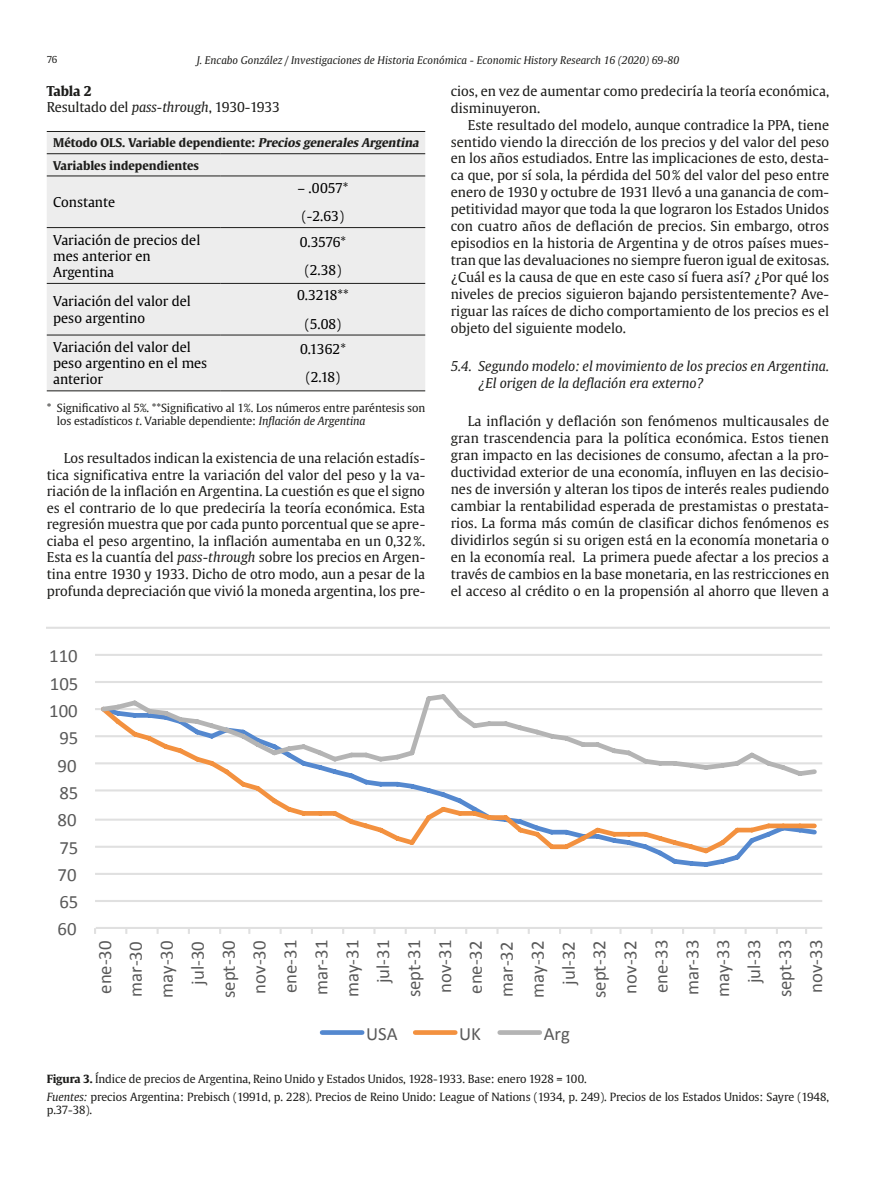
<style>
.page{position:relative;width:893px;height:1191px;background:#fff}
.page>*{position:absolute;margin:0;border:0;box-sizing:border-box;transform-origin:0 0}
.t1{font:18.75px/30.9px "Calibri";color:#595959;text-align:right}
.Texto_general{font:13.5px/17px "Gulliver";color:#1d1d1b;text-align:justify}
.Primera_columma_tabl{font:13.5px/16.2px "Gulliver";color:#000}
.Titular_2{font:italic 13.5px/17px "Gulliver";color:#1d1d1b}
.Interior_tabla_centr{font:13.5px "Gulliver";letter-spacing:-.01em;color:#000}
.Titulo_tabla{font:13.5px "Gulliver";letter-spacing:-.01em;color:#1d1d1b}
.Titulo_tabla-2{font:700 13.5px "Gulliver";letter-spacing:-.01em;color:#1d1d1b}
.Cabecera_tabla{font:700 12px "Gulliver";color:#1d1d1b}
.Pie_imagen{font:11.25px/13.5px "Gulliver";letter-spacing:-.01em;color:#1d1d1b}
.t2{font:italic 10.5px "Gulliver";color:#1d1d1b}
.t3{font:9.6px "Gulliver";color:#1d1d1b}
.s1{font-style:italic}
.s2{font-weight:700}
</style>
<div class="page">
<div style="left:47px;top:132px;width:378px;height:258px;background:#ededed"></div>
<hr style="left:47px;top:131px;width:174px;height:1px;background:#1d1d1b">
<hr style="left:221px;top:131px;width:204px;height:1px;background:#1d1d1b">
<hr style="left:47px;top:153px;width:174px;height:1px;background:#1d1d1b">
<hr style="left:221px;top:153px;width:204px;height:1px;background:#1d1d1b">
<hr style="left:47px;top:176px;width:174px;height:1px;background:#1d1d1b">
<hr style="left:221px;top:176px;width:204px;height:1px;background:#1d1d1b">
<hr style="left:47px;top:227px;width:174px;height:1px;background:#1d1d1b">
<hr style="left:221px;top:227px;width:204px;height:1px;background:#1d1d1b">
<hr style="left:47px;top:283px;width:174px;height:1px;background:#1d1d1b">
<hr style="left:221px;top:283px;width:204px;height:1px;background:#1d1d1b">
<hr style="left:47px;top:335px;width:174px;height:1px;background:#1d1d1b">
<hr style="left:221px;top:335px;width:204px;height:1px;background:#1d1d1b">
<hr style="left:47px;top:390px;width:174px;height:1px;background:#1d1d1b">
<hr style="left:221px;top:390px;width:204px;height:1px;background:#1d1d1b">
<svg style="left:47px;top:627px;width:782px;height:408px"></svg>
<p class="t2" style="left:197px;top:54px;width:484px">J. Encabo González / Investigaciones de Historia Económica - Economic History Research 16 (2020) 69-80</p>
<p class="t3" style="left:47px;top:54px;width:12px">76</p>
<p class="Titulo_tabla-2" style="left:47px;top:82px;width:46px">Tabla 2</p>
<p class="Titulo_tabla" style="left:47px;top:99px;width:235px">Resultado del <span class="s1">pass-through</span>, 1930-1933</p>
<p class="Cabecera_tabla" style="left:53px;top:135px;width:370px">Método OLS. Variable dependiente: <span class="s1">Precios generales Argentina</span></p>
<p class="Cabecera_tabla" style="left:53px;top:157px;width:147px">Variables independientes</p>
<p class="Primera_columma_tabl" style="left:53px;top:194px;width:63px">Constante</p>
<p class="Texto_general" style="left:451px;top:82px;width:380px">cios, en vez de aumentar como predeciría la teoría económica, disminuyeron.</p>
<p class="Texto_general" style="left:451px;top:116px;width:380px;text-indent:17px">Este resultado del modelo, aunque contradice la PPA, tiene sentido viendo la dirección de los precios y del valor del peso en los años estudiados. Entre las implicaciones de esto, desta&shy;ca que, por sí sola, la pérdida del 50% del valor del peso entre enero de 1930 y octubre de 1931 llevó a una ganancia de com&shy;petitividad mayor que toda la que lograron los Estados Unidos con cuatro años de deflación de precios. Sin embargo, otros episodios en la historia de Argentina y de otros países mues&shy;tran que las devaluaciones no siempre fueron igual de exitosas. ¿Cuál es la causa de que en este caso sí fuera así? ¿Por qué los niveles de precios siguieron bajando persistentemente? Ave&shy;riguar las raíces de dicho comportamiento de los precios es el objeto del siguiente modelo.</p>
<p class="Titular_2" style="left:479px;top:357px;width:352px;text-indent:-28px">5.4. Segundo modelo: el movimiento de los precios en Argentina. ¿El origen de la deflación era externo?</p>
<p class="Texto_general" style="left:451px;top:413px;width:380px;text-indent:17px">La inflación y deflación son fenómenos multicausales de gran trascendencia para la política económica. Estos tienen gran impacto en las decisiones de consumo, afectan a la pro&shy;ductividad exterior de una economía, influyen en las decisio&shy;nes de inversión y alteran los tipos de interés reales pudiendo cambiar la rentabilidad esperada de prestamistas o prestata&shy;rios. La forma más común de clasificar dichos fenómenos es dividirlos según si su origen está en la economía monetaria o en la economía real. La primera puede afectar a los precios a través de cambios en la base monetaria, en las restricciones en el acceso al crédito o en la propensión al ahorro que lleven a</p>
<p class="Interior_tabla_centr" style="left:297px;top:180px;width:53px">– .0057*</p>
<p class="Interior_tabla_centr" style="left:302px;top:208px;width:44px">(-2.63)</p>
<p class="Primera_columma_tabl" style="left:53px;top:231px;width:149px">Variación de precios del mes anterior en<br>Argentina</p>
<p class="Interior_tabla_centr" style="left:300px;top:233px;width:48px">0.3576*</p>
<p class="Interior_tabla_centr" style="left:305px;top:262px;width:38px">(2.38)</p>
<p class="Interior_tabla_centr" style="left:297px;top:287px;width:53px">0.3218**</p>
<p class="Interior_tabla_centr" style="left:305px;top:315px;width:38px">(5.08)</p>
<p class="Primera_columma_tabl" style="left:53px;top:293px;width:139px">Variación del valor del peso argentino</p>
<p class="Primera_columma_tabl" style="left:53px;top:339px;width:156px">Variación del valor del peso argentino en el mes anterior</p>
<p class="Interior_tabla_centr" style="left:300px;top:341px;width:48px">0.1362*</p>
<p class="Interior_tabla_centr" style="left:306px;top:369px;width:36px">(2.18)</p>
<p class="Pie_imagen" style="left:57px;top:401px;width:370px;text-indent:-10px">* Significativo al 5%. **Significativo al 1%. Los números entre paréntesis son los estadísticos <span class="s1">t</span>. Variable dependiente: <span class="s1">Inflación de Argentina</span></p>
<p class="Texto_general" style="left:47px;top:450px;width:380px;line-height:16.5px;text-indent:17px">Los resultados indican la existencia de una relación estadís&shy;tica significativa entre la variación del valor del peso y la va&shy;riación de la inflación en Argentina. La cuestión es que el signo es el contrario de lo que predeciría la teoría económica. Esta regresión muestra que por cada punto porcentual que se apre&shy;ciaba el peso argentino, la inflación aumentaba en un 0,32%.<br>Esta es la cuantía del <span class="s1">pass-through</span> sobre los precios en Argen&shy;tina entre 1930 y 1933. Dicho de otro modo, aun a pesar de la profunda depreciación que vivió la moneda argentina, los pre-</p>
<p class="t1" style="left:49px;top:640px;width:30px">110</p>
<p class="t1" style="left:50px;top:668px;width:30px">105</p>
<p class="t1" style="left:49px;top:695px;width:30px">100</p>
<p class="t1" style="left:59px;top:722px;width:21px">95</p>
<p class="t1" style="left:58px;top:750px;width:21px">90</p>
<p class="t1" style="left:59px;top:777px;width:21px">85</p>
<p class="t1" style="left:58px;top:804px;width:21px">80</p>
<p class="t1" style="left:59px;top:832px;width:21px">75</p>
<p class="t1" style="left:58px;top:859px;width:21px">70</p>
<p class="t1" style="left:59px;top:886px;width:21px">65</p>
<p class="t1" style="left:58px;top:914px;width:21px">60</p>
<p class="t1" style="left:89px;top:998px;width:60px;rotate:-90deg">ene-30 mar-30 may-30 jul-30 sept-30 nov-30 ene-31 mar-31 may-31 jul-31 sept-31 nov-31 ene-32 mar-32 may-32 jul-32 sept-32 nov-32 ene-33 mar-33 may-33 jul-33 sept-33 nov-33</p>
<p class="t1" style="left:366px;top:1018px;width:33px">USA</p>
<p class="t1" style="left:459px;top:1018px;width:23px">UK</p>
<p class="t1" style="left:544px;top:1018px;width:28px">Arg</p>
<p class="Pie_imagen" style="left:47px;top:1072px;width:541px"><span class="s2">Figura 3.</span> Índice de precios de Argentina, Reino Unido y Estados Unidos, 1928-1933. Base: enero 1928 = 100.</p>
<p class="Pie_imagen" style="left:47px;top:1090px;width:784px"><span class="s1">Fuentes:</span> precios Argentina: Prebisch (1991d, p. 228). Precios de Reino Unido: League of Nations (1934, p. 249). Precios de los Estados Unidos: Sayre (1948, p.37-38).</p>
</div>
